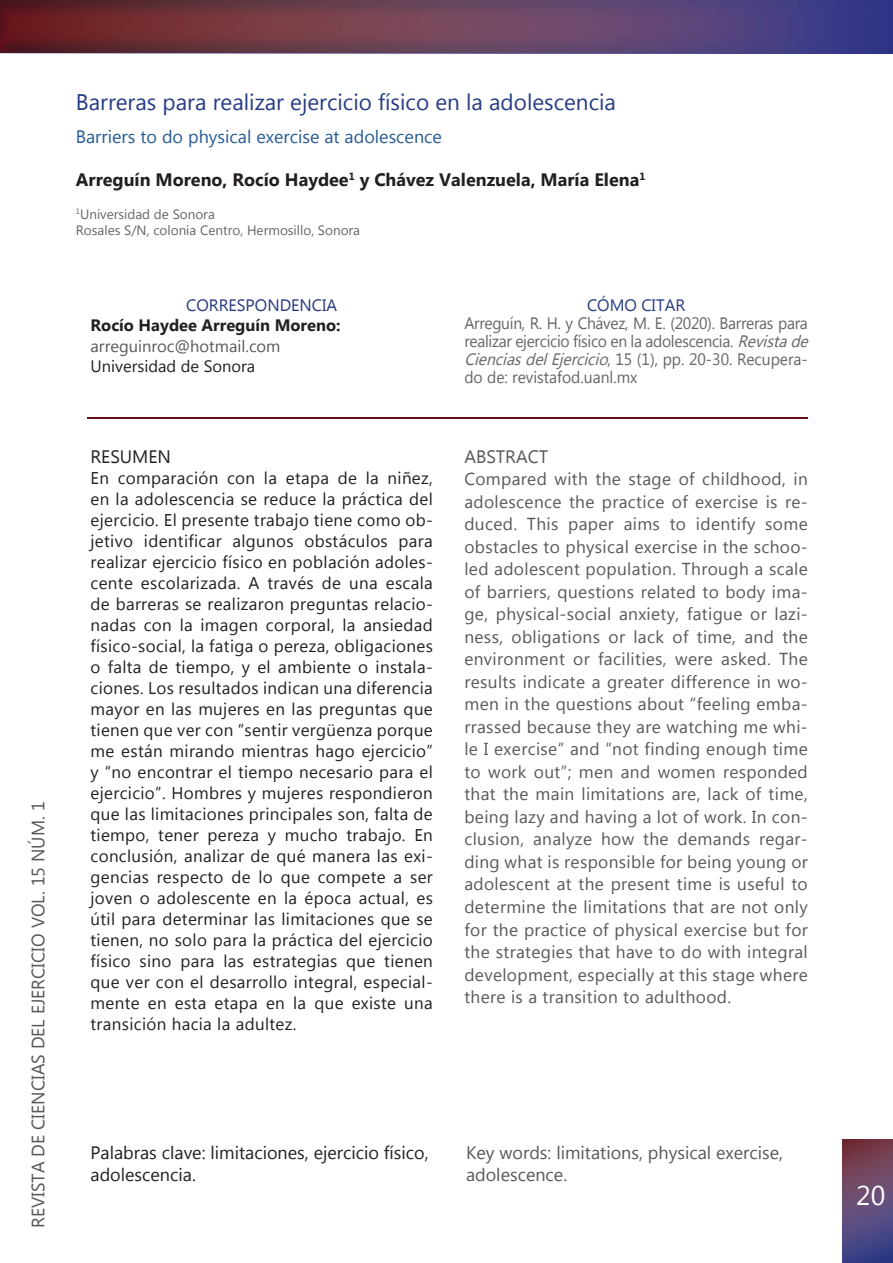
<style>
.page{position:relative;width:893px;height:1263px;background:#fff}
.page>*{position:absolute;margin:0;border:0;box-sizing:border-box;transform-origin:0 0}
.t1{font:27px "Myanmar Text";color:#fff}
.t2{font:22.5px "Myanmar Text";color:#263c84}
.t3{font:18px/21.6px "Myanmar Text";color:#57585a}
.t4{font:18px/21.6px "Myanmar Text";color:#231f20}
.t5{font:700 18px "Myanmar Text";color:#231f20}
.t6{font:18px "Myanmar Text";color:#265a93}
.t7{font:17.4px/22.5px "Myanmar Text";letter-spacing:.02em;color:#57585a;text-align:justify}
.t8{font:16.95px/21px "Myanmar Text";letter-spacing:.02em;color:#231f20;text-align:justify}
.t9{font:16.5px/18px "Myanmar Text";letter-spacing:-.02em;color:#656568;scale:.95 1}
.t10{font:700 16.5px "Myanmar Text";color:#231f20}
.t11{font:16.5px "Myanmar Text";color:#57585a}
.t12{font:16.5px "Myanmar Text";color:#231f20}
.t13{font:16.5px "Myanmar Text";color:#27387d}
.t14{font:16.5px "Myanmar Text";color:#263c84}
.t15{font:13.5px/16.2px "Myanmar Text";color:#656568}
.s1{font-style:italic}
</style>
<div class="page">
<svg style="left:0;top:52px;width:893px;height:1px"></svg>
<img style="left:0;top:0;width:893px;height:52px">
<img style="left:842px;top:1139px;width:51px;height:124px">
<hr style="left:88px;top:418px;width:720px;height:1px;background:#670e19">
<p class="t3" style="left:28px;top:1228px;width:428px;rotate:-90deg">REVISTA DE CIENCIAS DEL EJERCICIO VOL. 15 NÚM. 1</p>
<h2 class="t2" style="left:76px;top:89px;width:542px">Barreras para realizar ejercicio físico en la adolescencia</h2>
<p class="t6" style="left:76px;top:126px;width:368px">Barriers to do physical exercise at adolescence</p>
<p class="t5" style="left:76px;top:169px;width:571px">Arreguín Moreno, Rocío Haydee<sup>1</sup> y Chávez Valenzuela, María Elena<sup>1</sup></p>
<p class="t15" style="left:76px;top:206px;width:286px"><sup>1</sup>Universidad de Sonora<br>Rosales S/N, colonia Centro, Hermosillo, Sonora</p>
<p class="t13" style="left:186px;top:295px;width:153px">CORRESPONDENCIA</p>
<p class="t10" style="left:91px;top:315px;width:252px">Rocío Haydee Arreguín Moreno:</p>
<p class="t11" style="left:91px;top:337px;width:191px">arreguinroc@hotmail.com</p>
<p class="t12" style="left:91px;top:357px;width:166px">Universidad de Sonora</p>
<p class="t4" style="left:91px;top:446px;width:82px">RESUMEN</p>
<p class="t8" style="left:91px;top:467px;width:344px">En comparación con la etapa de la niñez, en la adolescencia se reduce la práctica del ejercicio. El presente trabajo tiene como ob&shy;jetivo identificar algunos obstáculos para realizar ejercicio físico en población adoles&shy;cente escolarizada. A través de una escala de barreras se realizaron preguntas relacio&shy;nadas con la imagen corporal, la ansiedad físico-social, la fatiga o pereza, obligaciones o falta de tiempo, y el ambiente o instala&shy;ciones. Los resultados indican una diferencia mayor en las mujeres en las preguntas que tienen que ver con “sentir vergüenza porque me están mirando mientras hago ejercicio” y “no encontrar el tiempo necesario para el ejercicio”. Hombres y mujeres respondieron que las limitaciones principales son, falta de tiempo, tener pereza y mucho trabajo. En conclusión, analizar de qué manera las exi&shy;gencias respecto de lo que compete a ser joven o adolescente en la época actual, es útil para determinar las limitaciones que se tienen, no solo para la práctica del ejercicio físico sino para las estrategias que tienen que ver con el desarrollo integral, especial&shy;mente en esta etapa en la que existe una transición hacia la adultez.</p>
<p class="t14" style="left:587px;top:295px;width:100px">CÓMO CITAR</p>
<p class="t9" style="left:464px;top:314px;width:371px">Arreguín, R. H. y Chávez, M. E. (2020). Barreras para realizar ejercicio físico en la adolescencia. <span class="s1">Revistade CienciasdelEjercicio</span>, 15 (1), pp. 20-30. Recupera&shy;do de: revistafod.uanl.mx</p>
<p class="t3" style="left:464px;top:446px;width:85px">ABSTRACT</p>
<p class="t7" style="left:464px;top:468px;width:345px">Compared with the stage of childhood, in adolescence the practice of exercise is re&shy;duced. This paper aims to identify some obstacles to physical exercise in the schoo&shy;led adolescent population. Through a scale of barriers, questions related to body ima&shy;ge, physical-social anxiety, fatigue or lazi&shy;ness, obligations or lack of time, and the environment or facilities, were asked. The results indicate a greater difference in wo&shy;men in the questions about “feeling emba&shy;rrassed because they are watching me whi&shy;le I exercise” and “not finding enough time to work out”; men and women responded that the main limitations are, lack of time, being lazy and having a lot of work. In con&shy;clusion, analyze how the demands regar&shy;ding what is responsible for being young or adolescent at the present time is useful to determine the limitations that are not only for the practice of physical exercise but for the strategies that have to do with integral development, especially at this stage where there is a transition to adulthood.</p>
<p class="t4" style="left:91px;top:1142px;width:340px">Palabras clave: limitaciones, ejercicio físico, adolescencia.</p>
<p class="t3" style="left:466px;top:1142px;width:319px">Key words: limitations, physical exercise, adolescence.</p>
<h1 class="t1" style="left:856px;top:1179px;width:31px">20</h1>
</div>
